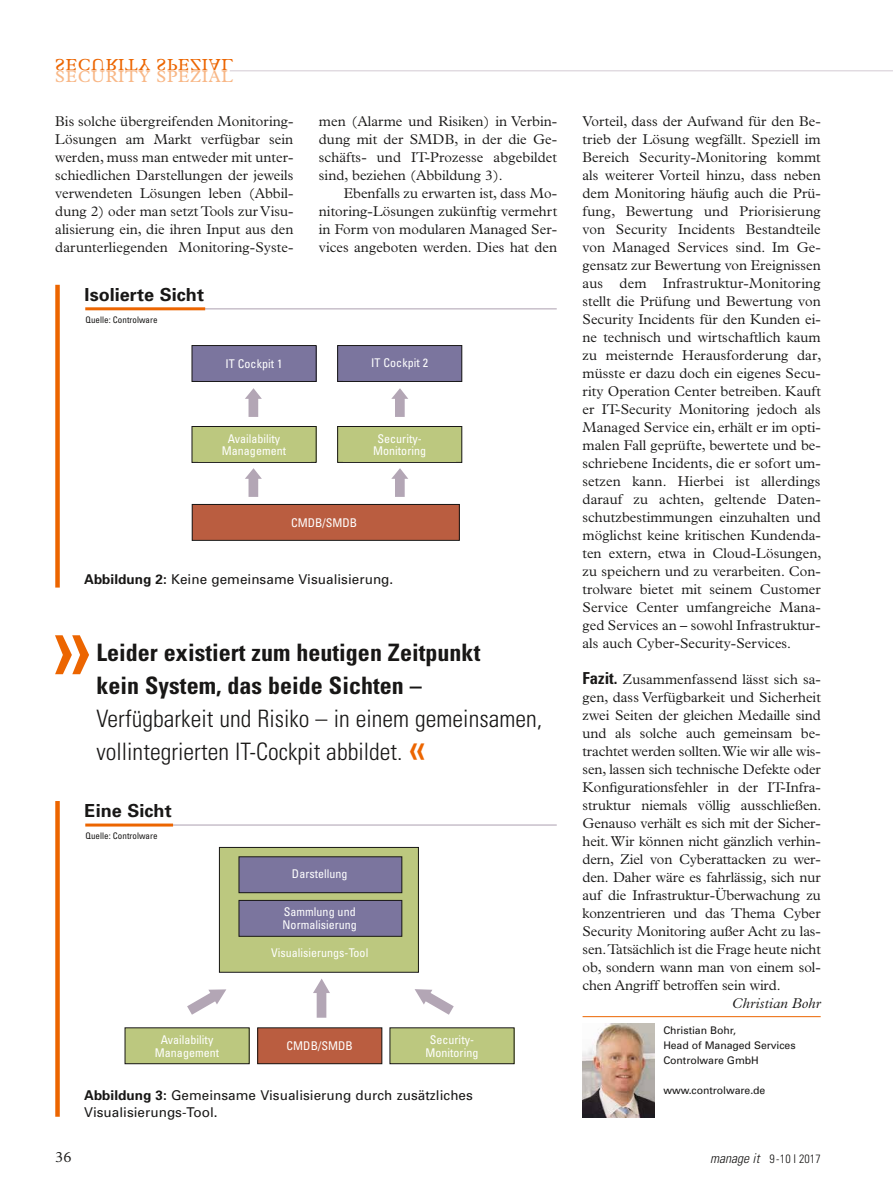
<style>
.page{position:relative;width:893px;height:1191px;background:#fff}
.page>*{position:absolute;margin:0;border:0;box-sizing:border-box;transform-origin:0 0}
.t1{font:condensed 100.05px "Univers";color:#ec6500}
.t2{font:300 condensed 24px/33px "Univers";color:#181716}
.t3{font:700 condensed 24px/33px "Univers";color:#181716}
.t4{font:700 18px "Univers";letter-spacing:.005em;color:#181716}
.t5{font:16.5px "Plantin";letter-spacing:.045em;color:#f8b786}
.t6{font:300 15px "Plantin";color:#181716}
.t7{font:300 14.25px/18px "Plantin";letter-spacing:.005em;color:#181716;text-align:justify}
.t8{font:italic 300 14.25px "Plantin";letter-spacing:.005em;color:#181716}
.t9{font:13.5px/16.5px "Univers";letter-spacing:.005em;color:#181716}
.t10{font:condensed 12px/12.8px "Univers";color:#fff;text-align:center}
.t11{font:300 condensed 12px "Univers";color:#181716}
.t12{font:10.5px/15px "Univers";letter-spacing:-.005em;color:#181716}
.t13{font:condensed 9px "Univers";color:#181716}
.s1{font-weight:700}
.s2{font-weight:400;font-size:42px;color:#ec6500}
.s3{font-family:"Univers";font-weight:700;font-stretch:condensed;font-size:16.5px}
.s4{font-style:italic;font-size:13.5px}
</style>
<div class="page">
<hr style="left:230px;top:70px;width:663px;height:1px;background:#d3cbd4">
<img style="left:583px;top:1023px;width:72px;height:94px">
<hr style="left:583px;top:1016px;width:238px;height:1px;background:#ec6500">
<hr style="left:100px;top:308px;width:457px;height:1px;background:#c8bfca">
<div style="left:55px;top:285px;width:5px;height:302px;background:#ec6500"></div>
<hr style="left:85px;top:307px;width:120px;height:3px;background:#ec6500">
<div style="left:192px;top:504px;width:267px;height:36px;background:#ba5d40"></div>
<div style="left:192px;top:504px;width:268px;height:37px;border:1px solid #181716"></div>
<div style="left:192px;top:426px;width:124px;height:36px;background:#bcc87f"></div>
<div style="left:192px;top:426px;width:125px;height:37px;border:1px solid #181716"></div>
<div style="left:338px;top:426px;width:124px;height:36px;background:#bcc87f"></div>
<div style="left:337px;top:426px;width:125px;height:37px;border:1px solid #181716"></div>
<div style="left:192px;top:345px;width:124px;height:36px;background:#7b759e"></div>
<div style="left:192px;top:345px;width:125px;height:37px;border:1px solid #181716"></div>
<div style="left:338px;top:345px;width:124px;height:36px;background:#7b759e"></div>
<div style="left:337px;top:345px;width:125px;height:37px;border:1px solid #181716"></div>
<svg style="left:245px;top:388px;width:17px;height:29px"></svg>
<svg style="left:391px;top:388px;width:17px;height:29px"></svg>
<svg style="left:245px;top:468px;width:17px;height:29px"></svg>
<svg style="left:391px;top:468px;width:17px;height:29px"></svg>
<hr style="left:100px;top:824px;width:457px;height:1px;background:#c8bfca">
<div style="left:55px;top:801px;width:5px;height:315px;background:#ec6500"></div>
<hr style="left:85px;top:823px;width:88px;height:3px;background:#ec6500">
<div style="left:125px;top:1027px;width:124px;height:36px;background:#bcc87f"></div>
<div style="left:125px;top:1027px;width:125px;height:37px;border:1px solid #181716"></div>
<div style="left:390px;top:1027px;width:124px;height:36px;background:#bcc87f"></div>
<div style="left:390px;top:1027px;width:124px;height:37px;border:1px solid #181716"></div>
<div style="left:258px;top:1027px;width:124px;height:36px;background:#ba5d40"></div>
<div style="left:257px;top:1027px;width:125px;height:37px;border:1px solid #181716"></div>
<svg style="left:313px;top:978px;width:17px;height:39px"></svg>
<svg style="left:415px;top:989px;width:39px;height:25px"></svg>
<svg style="left:187px;top:989px;width:39px;height:25px"></svg>
<div style="left:219px;top:847px;width:199px;height:125px;background:#bcc87f"></div>
<div style="left:219px;top:847px;width:200px;height:125px;border:1px solid #181716"></div>
<div style="left:239px;top:856px;width:163px;height:36px;background:#7b759e"></div>
<div style="left:239px;top:856px;width:163px;height:37px;border:1px solid #181716"></div>
<div style="left:239px;top:900px;width:163px;height:36px;background:#7b759e"></div>
<div style="left:239px;top:900px;width:163px;height:36px;border:1px solid #181716"></div>
<div style="left:246px;top:906px;width:147px;height:29px;background:#7b759e"></div>
<p class="t5" style="left:55px;top:67px;width:179px">SECURITY SPEZIAL</p>
<p class="t7" style="left:55px;top:112px;width:240px">Bis solche übergreifenden Monitoring-Lösungen am Markt verfügbar sein werden, muss man entweder mit unter&shy;schiedlichen Darstellungen der jeweils verwendeten Lösungen leben (Abbil&shy;dung 2) oder man setzt Tools zur Visu&shy;alisierung ein, die ihren Input aus den darunterliegenden Monitoring-Syste-</p>
<p class="t7" style="left:319px;top:112px;width:240px">men (Alarme und Risiken) in Verbin&shy;dung mit der SMDB, in der die Ge&shy;schäfts- und IT-Prozesse abgebildet sind, beziehen (Abbildung 3).</p>
<p class="t7" style="left:319px;top:184px;width:240px;text-indent:25px">Ebenfalls zu erwarten ist, dass Mo&shy;nitoring-Lösungen zukünftig vermehrt in Form von modularen Managed Ser&shy;vices angeboten werden. Dies hat den</p>
<p class="t4" style="left:85px;top:284px;width:121px">Isolierte Sicht</p>
<p class="t13" style="left:86px;top:314px;width:74px">Quelle: Controlware</p>
<p class="t10" style="left:226px;top:357px;width:58px">IT Cockpit 1</p>
<p class="t10" style="left:371px;top:356px;width:58px">IT Cockpit 2</p>
<p class="t10" style="left:222px;top:432px;width:66px">Availability<br>Management</p>
<p class="t10" style="left:373px;top:432px;width:54px">Security-<br>Monitoring</p>
<p class="t10" style="left:291px;top:516px;width:68px">CMDB/SMDB</p>
<p class="t9" style="left:84px;top:571px;width:311px"><span class="s1">Abbildung 2:</span> Keine gemeinsame Visualisierung.</p>
<h1 class="t1" style="left:48px;top:583px;width:46px">»</h1>
<h2 class="t3" style="left:96px;top:635px;width:385px">Leider existiert zum heutigen Zeitpunkt kein System, das beide Sichten –</h2>
<h2 class="t2" style="left:96px;top:702px;width:447px">Verfügbarkeit und Risiko – in einem gemeinsamen, vollintegrierten IT-Cockpit abbildet. <span class="s2">«</span></h2>
<p class="t4" style="left:85px;top:800px;width:89px">Eine Sicht</p>
<p class="t13" style="left:86px;top:830px;width:74px">Quelle: Controlware</p>
<p class="t10" style="left:292px;top:867px;width:57px">Darstellung</p>
<p class="t10" style="left:283px;top:905px;width:76px;text-align:left">Sammlung und<br>Normalisierung</p>
<p class="t10" style="left:271px;top:946px;width:99px">Visualisierungs-Tool</p>
<p class="t10" style="left:155px;top:1033px;width:66px">Availability<br>Management</p>
<p class="t10" style="left:425px;top:1033px;width:54px">Security-<br>Monitoring</p>
<p class="t10" style="left:287px;top:1038px;width:68px">CMDB/SMDB</p>
<p class="t9" style="left:84px;top:1087px;width:390px"><span class="s1">Abbildung 3:</span> Gemeinsame Visualisierung durch zusätzliches<br>Visualisierungs-Tool.</p>
<p class="t7" style="left:583px;top:112px;width:240px">Vorteil, dass der Aufwand für den Be&shy;trieb der Lösung wegfällt. Speziell im Bereich Security-Monitoring kommt als weiterer Vorteil hinzu, dass neben dem Monitoring häufig auch die Prü&shy;fung, Bewertung und Priorisierung von Security Incidents Bestandteile von Managed Services sind. Im Ge&shy;gensatz zur Bewertung von Ereignissen aus dem Infrastruktur-Monitoring stellt die Prüfung und Bewertung von Security Incidents für den Kunden ei&shy;ne technisch und wirtschaftlich kaum zu meisternde Herausforderung dar, müsste er dazu doch ein eigenes Secu&shy;rity Operation Center betreiben. Kauft er IT-Security Monitoring jedoch als Managed Service ein, erhält er im opti&shy;malen Fall geprüfte, bewertete und be&shy;schriebene Incidents, die er sofort um&shy;setzen kann. Hierbei ist allerdings darauf zu achten, geltende Daten&shy;schutzbestimmungen einzuhalten und möglichst keine kritischen Kundenda&shy;ten extern, etwa in Cloud-Lösungen, zu speichern und zu verarbeiten. Con&shy;trolware bietet mit seinem Customer Service Center umfangreiche Mana&shy;ged Services an – sowohl Infrastruktur&shy;als auch Cyber-Security-Services.</p>
<p class="t7" style="left:583px;top:670px;width:240px"><span class="s3">Fazit.</span> Zusammenfassend lässt sich sa&shy;gen, dass Verfügbarkeit und Sicherheit zwei Seiten der gleichen Medaille sind und als solche auch gemeinsam be&shy;trachtet werden sollten. Wie wir alle wis&shy;sen, lassen sich technische Defekte oder Konfigurationsfehler in der IT-Infra&shy;struktur niemals völlig ausschließen.<br>Genauso verhält es sich mit der Sicher&shy;heit. Wir können nicht gänzlich verhin&shy;dern, Ziel von Cyberattacken zu wer&shy;den. Daher wäre es fahrlässig, sich nur auf die Infrastruktur-Überwachung zu konzentrieren und das Thema Cyber Security Monitoring außer Acht zu las&shy;sen. Tatsächlich ist die Frage heute nicht ob, sondern wann man von einem sol&shy;chen Angriff betroffen sein wird.</p>
<p class="t8" style="left:732px;top:995px;width:90px">Christian Bohr</p>
<p class="t12" style="left:663px;top:1022px;width:134px">Christian Bohr,<br>Head of Managed Services<br>Controlware GmbH</p>
<p class="t12" style="left:663px;top:1082px;width:104px">www.controlware.de</p>
<p class="t6" style="left:55px;top:1148px;width:18px">36</p>
<p class="t11" style="left:710px;top:1151px;width:112px"><span class="s4">manage it</span> 9 -10 I 2017</p>
</div>
